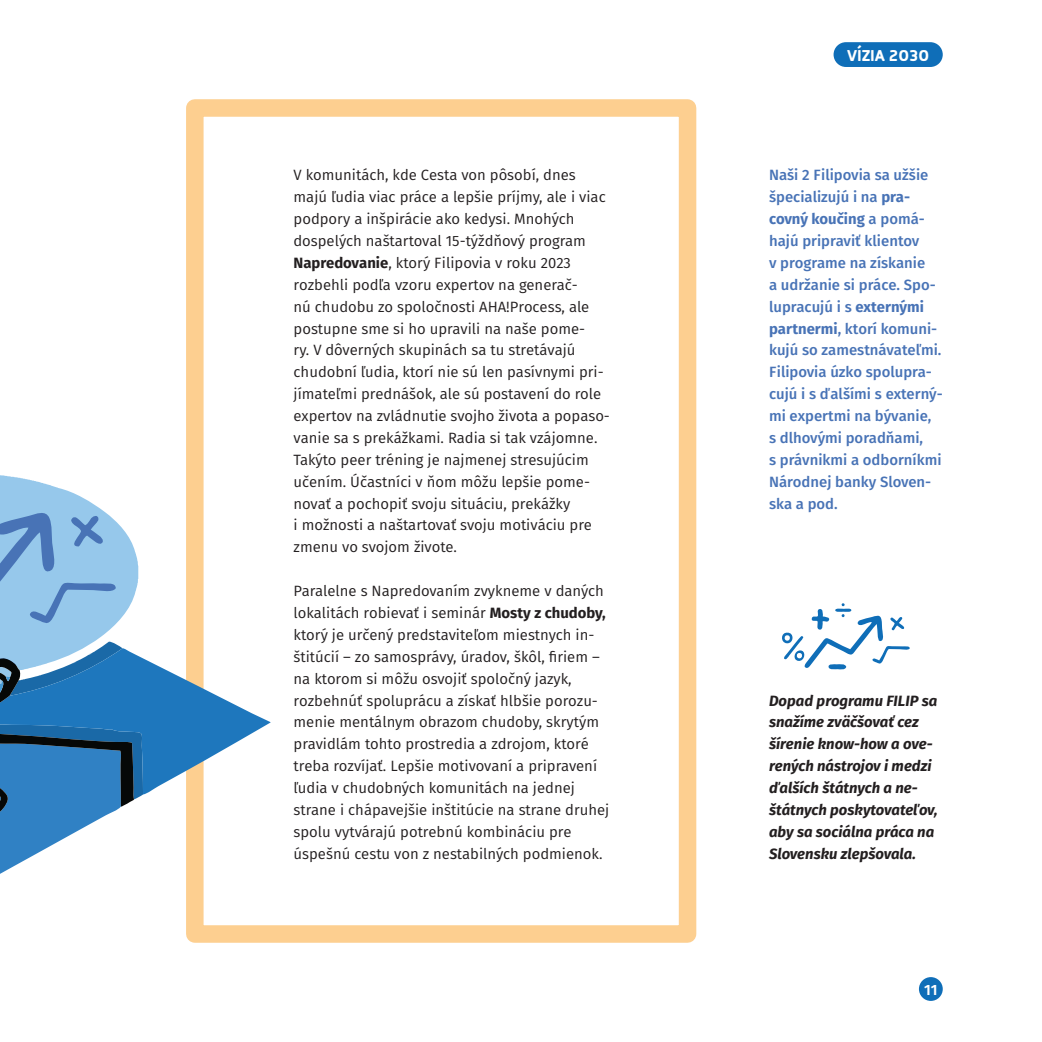
<style>
.page{position:relative;width:1042px;height:1042px;background:#fff}
.page>*{position:absolute;margin:0;border:0;box-sizing:border-box;transform-origin:0 0}
.Text{font:700 19.25px "Mairy";letter-spacing:.02em;color:#fff}
.Text-2{font:14.88px/21.9px "Fira Sans";color:#231f20}
.Text-3{font:500 14.88px/21.9px "Fira Sans";color:#4873b6}
.Text-4{font:italic 700 14.88px/21.9px "Fira Sans";color:#231f20}
.Rok{font:600 14.88px "Fira Sans";color:#fff}
.s1{font-weight:700}
</style>
<div class="page">
<div style="left:186px;top:99px;width:510px;height:844px;border:18px solid #fdcf90"></div>
<svg style="left:0;top:474px;width:271px;height:409px"></svg>
<div style="left:833px;top:42px;width:110px;height:25px;background:#0f6eb8;border-radius:12px"></div>
<div style="left:919px;top:977px;width:24px;height:24px;background:#0f6eb8;border-radius:50%"></div>
<svg style="left:782px;top:603px;width:128px;height:67px"></svg>
<p class="Text-2" style="left:294px;top:165px;width:318px">V komunitách, kde Cesta von pôsobí, dnes majú ľudia viac práce a lepšie príjmy, ale i viac podpory a inšpirácie ako kedysi. Mnohých dospelých naštartoval 15-týždňový program <span class="s1">Napredovanie</span>, ktorý Filipovia v roku 2023 rozbehli podľa vzoru expertov na generač-<br>nú chudobu zo spoločnosti AHA!Process, ale postupne sme si ho upravili na naše pome-<br>ry. V dôverných skupinách sa tu stretávajú chudobní ľudia, ktorí nie sú len pasívnymi pri&shy;jímateľmi prednášok, ale sú postavení do role expertov na zvládnutie svojho života a popaso&shy;vanie sa s prekážkami. Radia si tak vzájomne.<br>Takýto peer tréning je najmenej stresujúcim učením. Účastníci v ňom môžu lepšie pome&shy;novať a pochopiť svoju situáciu, prekážky<br>i možnosti a naštartovať svoju motiváciu pre zmenu vo svojom živote.</p>
<p class="Text-2" style="left:294px;top:581px;width:317px">Paralelne s Napredovaním zvykneme v daných lokalitách robievať i seminár <span class="s1">Mosty z chudoby, </span>ktorý je určený predstaviteľom miestnych in&shy;štitúcií – zo samosprávy, úradov, škôl, firiem – na ktorom si môžu osvojiť spoločný jazyk, rozbehnúť spoluprácu a získať hlbšie porozu&shy;menie mentálnym obrazom chudoby, skrytým pravidlám tohto prostredia a zdrojom, ktoré treba rozvíjať. Lepšie motivovaní a pripravení ľudia v chudobných komunitách na jednej strane i chápavejšie inštitúcie na strane druhej spolu vytvárajú potrebnú kombináciu pre úspešnú cestu von z nestabilných podmienok.</p>
<p class="Text" style="left:847px;top:44px;width:84px">VÍZIA 2030</p>
<p class="Text-3" style="left:769px;top:165px;width:175px">Naši 2 Filipovia sa užšie špecializujú i na <span class="s1">pra&shy;covný koučing</span> a pomá&shy;hajú pripraviť klientov<br>v programe na získanie<br>a udržanie si práce. Spo&shy;lupracujú i s <span class="s1">externými partnermi</span>, ktorí komuni&shy;kujú so zamestnávateľmi.<br>Filipovia úzko spolupra&shy;cujú i s ďalšími s externý&shy;mi expertmi na bývanie,<br>s dlhovými poradňami,<br>s právnikmi a odborníkmi<br>Národnej banky Sloven&shy;ska a pod.</p>
<p class="Text-4" style="left:769px;top:690px;width:170px">Dopad programu FILIP sa snažíme zväčšovať cez šírenie know-how a ove&shy;rených nástrojov i medzi ďalších štátnych a ne&shy;štátnych poskytovateľov, aby sa sociálna práca na<br>Slovensku zlepšovala.</p>
<p class="Rok" style="left:924px;top:979px;width:15px">11</p>
</div>
